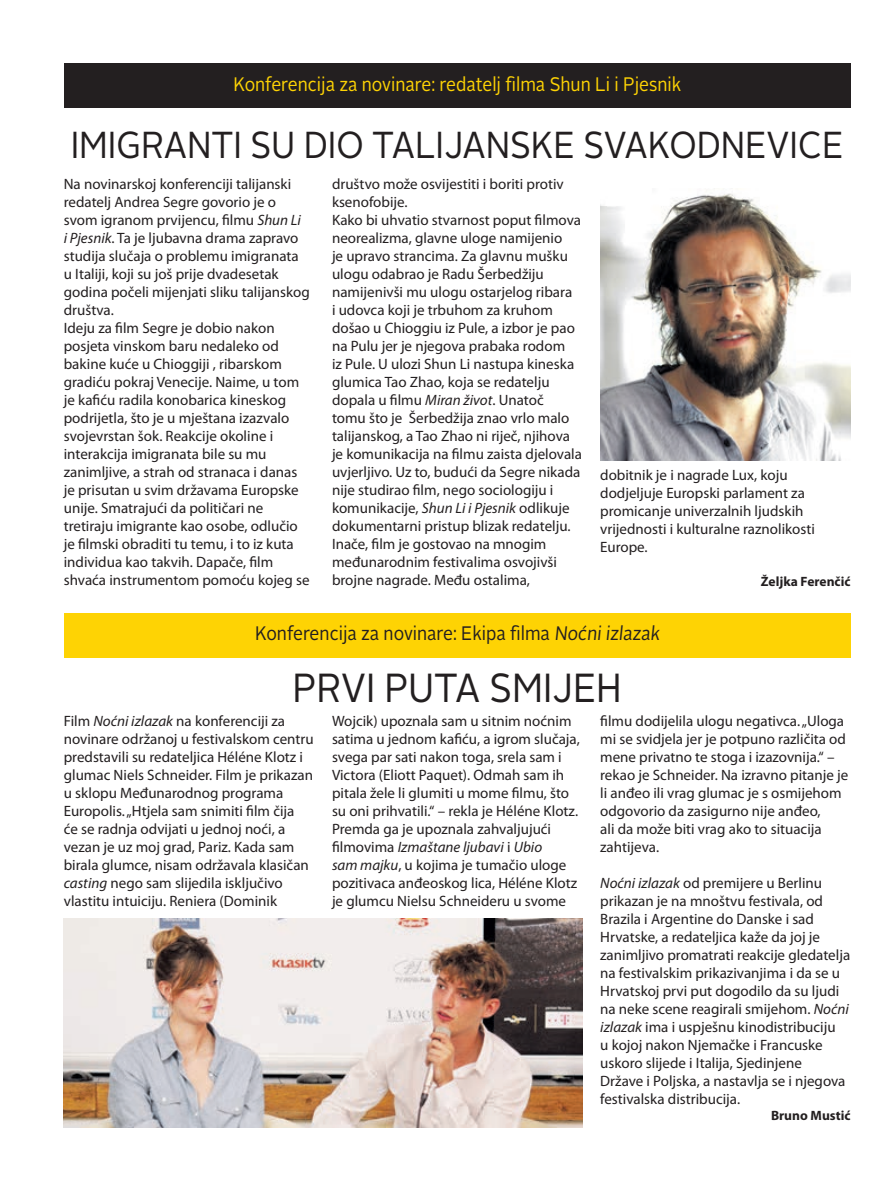
<style>
.page{position:relative;width:893px;height:1191px;background:#fff}
.page>*{position:absolute;margin:0;border:0;box-sizing:border-box;transform-origin:0 0}
.NOVI_NASLOV_all_caps{font:40.5px "Alright Sans";color:#231f20;scale:.9 1}
.NOVI_NASLOV_all_caps-2{font:37.5px "Alright Sans";color:#231f20;scale:.9 1}
.nadnaslov_centrirano{font:19.5px "Alright Sans";color:#fed304;scale:.9 1}
.nadnaslov_centrirano-2{font:19.5px "Alright Sans";color:#231f20;scale:.9 1}
.tekst{font:15px/18px "Myriad Pro";color:#231f20}
.autor_teksta{font:700 13.5px "Myriad Pro";color:#231f20}
.s1{font-style:italic}
</style>
<div class="page">
<div style="left:64px;top:63px;width:786px;height:45px;background:#231f20"></div>
<img style="left:600px;top:190px;width:250px;height:270px">
<img style="left:64px;top:918px;width:518px;height:209px">
<div style="left:64px;top:612px;width:786px;height:45px;background:#fed304"></div>
<p class="nadnaslov_centrirano" style="left:233px;top:71px;width:499px">Konferencija za novinare: redatelj filma Shun Li i Pjesnik</p>
<p class="NOVI_NASLOV_all_caps-2" style="left:71px;top:119px;width:860px">IMIGRANTI SU DIO TALIJANSKE SVAKODNEVICE</p>
<p class="tekst" style="left:64px;top:175px;width:248px">Na novinarskoj konferenciji talijanski redatelj Andrea Segre govorio je o svom igranom prvijencu, filmu <span class="s1">Shun Li<br>i Pjesnik</span>. Ta je ljubavna drama zapravo studija slučaja o problemu imigranata u Italiji, koji su još prije dvadesetak godina počeli mijenjati sliku talijanskog društva.</p>
<p class="tekst" style="left:64px;top:319px;width:247px">Ideju za film Segre je dobio nakon posjeta vinskom baru nedaleko od bakine kuće u Chioggiji , ribarskom gradiću pokraj Venecije. Naime, u tom je kafiću radila konobarica kineskog podrijetla, što je u mještana izazvalo svojevrstan šok. Reakcije okoline i interakcija imigranata bile su mu zanimljive, a strah od stranaca i danas je prisutan u svim državama Europske unije. Smatrajući da političari ne tretiraju imigrante kao osobe, odlučio je filmski obraditi tu temu, i to iz kuta individua kao takvih. Dapače, film shvaća instrumentom pomoću kojeg se</p>
<p class="tekst" style="left:332px;top:175px;width:233px">društvo može osvijestiti i boriti protiv ksenofobije.</p>
<p class="tekst" style="left:332px;top:211px;width:252px">Kako bi uhvatio stvarnost poput filmova neorealizma, glavne uloge namijenio<br>je upravo strancima. Za glavnu mušku ulogu odabrao je Radu Šerbedžiju namijenivši mu ulogu ostarjelog ribara<br>i udovca koji je trbuhom za kruhom došao u Chioggiu iz Pule, a izbor je pao na Pulu jer je njegova prabaka rodom<br>iz Pule. U ulozi Shun Li nastupa kineska glumica Tao Zhao, koja se redatelju dopala u filmu <span class="s1">Miran život</span>. Unatoč<br>tomu što je Šerbedžija znao vrlo malo talijanskog, a Tao Zhao ni riječ, njihova je komunikacija na filmu zaista djelovala uvjerljivo. Uz to, budući da Segre nikada nije studirao film, nego sociologiju i komunikacije, <span class="s1">Shun Li i Pjesnik</span> odlikuje dokumentarni pristup blizak redatelju.</p>
<p class="tekst" style="left:332px;top:535px;width:226px">Inače, film je gostovao na mnogim međunarodnim festivalima osvojivši brojne nagrade. Među ostalima,</p>
<p class="tekst" style="left:600px;top:465px;width:216px">dobitnik je i nagrade Lux, koju dodjeljuje Europski parlament za promicanje univerzalnih ljudskih vrijednosti i kulturalne raznolikosti<br>Europe.</p>
<p class="autor_teksta" style="left:761px;top:573px;width:91px">Željka Ferenčić</p>
<p class="nadnaslov_centrirano-2" style="left:255px;top:620px;width:454px">Konferencija za novinare: Ekipa filma Noćni izlazak</p>
<p class="NOVI_NASLOV_all_caps" style="left:292px;top:660px;width:367px">PRVI PUTA SMIJEH</p>
<p class="tekst" style="left:64px;top:711px;width:251px">Film <span class="s1">Noćni izlazak</span> na konferenciji za novinare održanoj u festivalskom centru predstavili su redateljica Héléne Klotz i glumac Niels Schneider. Film je prikazan u sklopu Međunarodnog programa Europolis. „Htjela sam snimiti film čija<br>će se radnja odvijati u jednoj noći, a vezan je uz moj grad, Pariz. Kada sam birala glumce, nisam održavala klasičan <span class="s1">casting</span> nego sam slijedila isključivo vlastitu intuiciju. Reniera (Dominik</p>
<p class="tekst" style="left:332px;top:711px;width:249px">Wojcik) upoznala sam u sitnim noćnim satima u jednom kafiću, a igrom slučaja, svega par sati nakon toga, srela sam i Victora (Eliott Paquet). Odmah sam ih pitala žele li glumiti u mome filmu, što su oni prihvatili.“ – rekla je Héléne Klotz.</p>
<p class="tekst" style="left:332px;top:819px;width:247px">Premda ga je upoznala zahvaljujući filmovima <span class="s1">Izmaštane ljubavi</span> i <span class="s1">Ubio<br>sam majku</span>, u kojima je tumačio uloge pozitivaca anđeoskog lica, Héléne Klotz je glumcu Nielsu Schneideru u svome</p>
<p class="tekst" style="left:600px;top:711px;width:249px">filmu dodijelila ulogu negativca. „Uloga mi se svidjela jer je potpuno različita od mene privatno te stoga i izazovnija.“ – rekao je Schneider. Na izravno pitanje je li anđeo ili vrag glumac je s osmijehom odgovorio da zasigurno nije anđeo,<br>ali da može biti vrag ako to situacija zahtijeva.</p>
<p class="tekst" style="left:600px;top:873px;width:251px"><span class="s1">Noćni izlazak</span> od premijere u Berlinu prikazan je na mnoštvu festivala, od Brazila i Argentine do Danske i sad Hrvatske, a redateljica kaže da joj je zanimljivo promatrati reakcije gledatelja na festivalskim prikazivanjima i da se u Hrvatskoj prvi put dogodilo da su ljudi na neke scene reagirali smijehom. <span class="s1">Noćni izlazak</span> ima i uspješnu kinodistribuciju<br>u kojoj nakon Njemačke i Francuske uskoro slijede i Italija, Sjedinjene<br>Države i Poljska, a nastavlja se i njegova festivalska distribucija.</p>
<p class="autor_teksta" style="left:771px;top:1106px;width:81px">Bruno Mustić</p>
</div>
